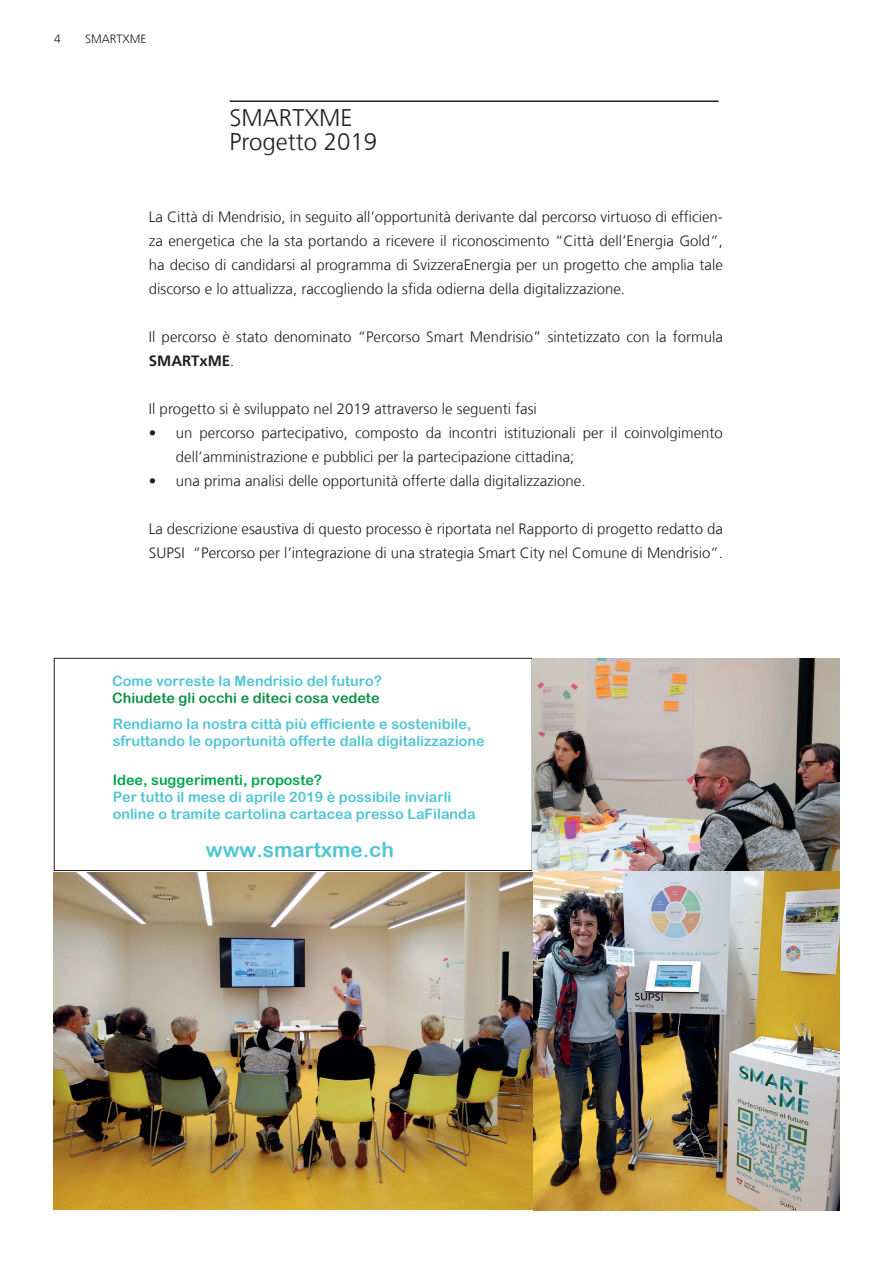
<style>
.page{position:relative;width:893px;height:1263px;background:#fff}
.page>*{position:absolute;margin:0;border:0;box-sizing:border-box;transform-origin:0 0}
.t1{font:300 24px/24px "Frutiger LT Com";color:#231f20}
.t2{font:20.7px "Arial Rounded MT Bold";color:#51c5d5}
.t3{font:300 15px/24px "Frutiger LT Com";color:#231f20}
.t4{font:14.4px/17.2px "Arial Rounded MT Bold";color:#51c5d5}
.t5{font:14.4px "Arial Rounded MT Bold";color:#119148}
.t6{font:14.4px "Arial Rounded MT Bold";color:#00a54f}
.t7{font:300 12px "Frutiger LT Com";color:#231f20}
.s1{font-weight:700}
</style>
<div class="page">
<hr style="left:230px;top:101px;width:489px;height:1px;background:#231f20">
<img style="left:54px;top:872px;width:479px;height:337px">
<div style="left:54px;top:658px;width:478px;height:213px;border:1px solid #231f20"></div>
<img style="left:533px;top:658px;width:306px;height:552px">
<p class="t7" style="left:54px;top:32px;width:8px">4</p>
<p class="t7" style="left:85px;top:32px;width:63px">SMARTXME</p>
<h1 class="t1" style="left:230px;top:106px;width:149px">SMARTXME<br>Progetto 2019</h1>
<p class="t3" style="left:149px;top:205px;width:575px;text-align:justify">La Città di Mendrisio, in seguito all’opportunità derivante dal percorso virtuoso di efficien&shy;za energetica che la sta portando a ricevere il riconoscimento “Città dell’Energia Gold”, ha deciso di candidarsi al programma di SvizzeraEnergia per un progetto che amplia tale discorso e lo attualizza, raccogliendo la sfida odierna della digitalizzazione.</p>
<p class="t3" style="left:149px;top:325px;width:576px">Il percorso è stato denominato “Percorso Smart Mendrisio” sintetizzato con la formula<br><span class="s1">SMARTxME</span>.</p>
<p class="t3" style="left:149px;top:397px;width:390px">Il progetto si è sviluppato nel 2019 attraverso le seguenti fasi</p>
<p class="t3" style="left:176px;top:421px;width:549px;text-indent:-27px">• un percorso partecipativo, composto da incontri istituzionali per il coinvolgimento dell’amministrazione e pubblici per la partecipazione cittadina;</p>
<p class="t3" style="left:149px;top:469px;width:438px">• una prima analisi delle opportunità offerte dalla digitalizzazione.</p>
<p class="t3" style="left:149px;top:517px;width:576px">La descrizione esaustiva di questo processo è riportata nel Rapporto di progetto redatto da<br>SUPSI “Percorso per l’integrazione di una strategia Smart City nel Comune di Mendrisio”.</p>
<p class="t4" style="left:112px;top:672px;width:271px">Come vorreste la Mendrisio del futuro?</p>
<p class="t5" style="left:112px;top:689px;width:269px">Chiudete gli occhi e diteci cosa vedete</p>
<p class="t4" style="left:113px;top:715px;width:373px">Rendiamo la nostra città più efficiente e sostenibile, sfruttando le opportunità offerte dalla digitalizzazione</p>
<p class="t6" style="left:113px;top:771px;width:211px">Idee, suggerimenti, proposte?</p>
<p class="t4" style="left:113px;top:788px;width:364px">Per tutto il mese di aprile 2019 è possibile inviarli online o tramite cartolina cartacea presso LaFilanda</p>
<h2 class="t2" style="left:206px;top:838px;width:190px">www.smartxme.ch</h2>
</div>
